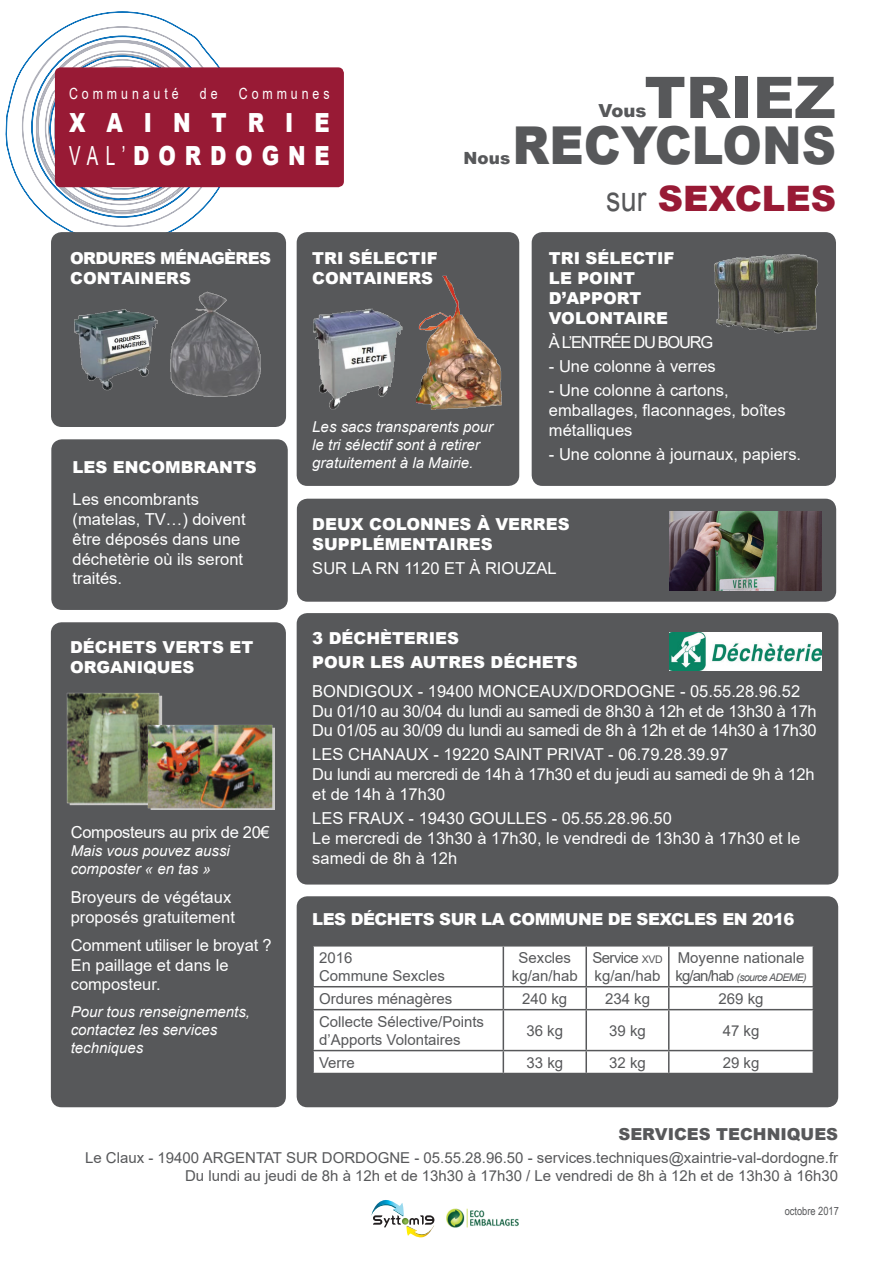
<style>
.page{position:relative;width:893px;height:1263px;background:#fff}
.page>*{position:absolute;margin:0;border:0;box-sizing:border-box;transform-origin:0 0}
.t1{font:900 57.45px "Arial";color:#57585a}
.t2{font:900 52.2px "Arial";color:#57585a;scale:.91 1}
.t3{font:900 35.1px "Arial";color:#981a35}
.t4{font:900 26.4px/33.2px "Arial";letter-spacing:.705em;color:#fff;scale:.8 1}
.t5{font:900 18px "Arial";color:#57585a}
.t6{font:900 16.8px "Arial";color:#57585a}
.t7{font:16.5px/19.8px "Arial";color:#fff}
.t8{font:16.5px/19.8px "Arial";letter-spacing:-.02em;color:#fff}
.t9{font:900 16.5px/19.8px "Arial";color:#fff}
.t10{font:900 16.5px "Arial";letter-spacing:-.03em;color:#fff}
.t11{font:900 16.5px/19.8px "Arial";letter-spacing:-.04em;color:#fff}
.t12{font:900 16.5px "Arial";color:#57585a}
.t13{font:16.5px "Arial";letter-spacing:-.08em;color:#fff}
.t14{font:15.45px "Arial";letter-spacing:.32em;color:#fff;scale:.8 1}
.t15{font:15px/18px "Arial";color:#57585a}
.t16{font:italic 15px/18px "Arial";color:#fff}
.t17{font:15px/18px "Arial";letter-spacing:-.04em;color:#57585a}
.t18{font:11.25px "Arial Narrow";color:#57585a}
.t19{font:italic 10.5px "Arial";letter-spacing:-.06em;color:#57585a}
.s1{font-family:"Arial Narrow";font-weight:400}
.s2{font-family:"Arial Narrow";font-weight:400;color:#57585a}
.s3{font-size:10.5px}
.s4{font-style:normal;font-size:15px}
</style>
<div class="page">
<svg style="left:5px;top:11px;width:233px;height:221px"></svg>
<svg style="left:22px;top:26px;width:200px;height:201px"></svg>
<div style="left:55px;top:67px;width:289px;height:120px;background:#981a35;border-radius:6px"></div>
<div style="left:299px;top:615px;width:537px;height:267px;background:#57585a;border-radius:9px"></div>
<div style="left:297px;top:613px;width:541px;height:271px;border:4px solid #57585a;border-radius:9px"></div>
<div style="left:53px;top:234px;width:231px;height:191px;background:#57585a;border-radius:9px"></div>
<div style="left:51px;top:232px;width:235px;height:195px;border:4px solid #57585a;border-radius:9px"></div>
<div style="left:299px;top:234px;width:218px;height:250px;background:#57585a;border-radius:9px"></div>
<div style="left:297px;top:232px;width:222px;height:254px;border:4px solid #57585a;border-radius:9px"></div>
<div style="left:534px;top:234px;width:300px;height:250px;background:#57585a;border-radius:9px"></div>
<div style="left:532px;top:232px;width:304px;height:254px;border:4px solid #57585a;border-radius:9px"></div>
<div style="left:299px;top:898px;width:537px;height:207px;background:#57585a;border-radius:9px"></div>
<div style="left:297px;top:896px;width:541px;height:211px;border:4px solid #57585a;border-radius:9px"></div>
<div style="left:299px;top:501px;width:535px;height:98px;background:#57585a;border-radius:9px"></div>
<div style="left:297px;top:499px;width:539px;height:103px;border:4px solid #57585a;border-radius:9px"></div>
<img style="left:669px;top:511px;width:152px;height:79px">
<div style="left:314px;top:946px;width:499px;height:127px;background:#fff"></div>
<hr style="left:503px;top:946px;width:1px;height:40px;background:#57585a">
<hr style="left:585px;top:946px;width:2px;height:40px;background:#57585a">
<hr style="left:668px;top:946px;width:1px;height:40px;background:#57585a">
<hr style="left:312px;top:986px;width:191px;height:1px;background:#57585a">
<hr style="left:503px;top:986px;width:83px;height:1px;background:#57585a">
<svg style="left:503px;top:987px;width:1px;height:22px"></svg>
<hr style="left:586px;top:986px;width:83px;height:1px;background:#57585a">
<hr style="left:585px;top:987px;width:2px;height:22px;background:#57585a">
<hr style="left:669px;top:986px;width:145px;height:1px;background:#57585a">
<svg style="left:668px;top:987px;width:1px;height:22px"></svg>
<hr style="left:312px;top:1009px;width:191px;height:1px;background:#57585a">
<hr style="left:503px;top:1009px;width:83px;height:1px;background:#57585a">
<hr style="left:503px;top:1010px;width:1px;height:40px;background:#57585a">
<hr style="left:586px;top:1009px;width:83px;height:1px;background:#57585a">
<hr style="left:585px;top:1010px;width:2px;height:40px;background:#57585a">
<hr style="left:669px;top:1009px;width:145px;height:1px;background:#57585a">
<hr style="left:668px;top:1010px;width:1px;height:40px;background:#57585a">
<hr style="left:312px;top:1050px;width:191px;height:1px;background:#57585a">
<hr style="left:503px;top:1050px;width:83px;height:1px;background:#57585a">
<svg style="left:503px;top:1051px;width:1px;height:22px"></svg>
<hr style="left:586px;top:1050px;width:83px;height:1px;background:#57585a">
<hr style="left:585px;top:1051px;width:2px;height:22px;background:#57585a">
<hr style="left:669px;top:1050px;width:145px;height:1px;background:#57585a">
<svg style="left:668px;top:1051px;width:1px;height:22px"></svg>
<img style="left:669px;top:632px;width:152px;height:38px">
<img style="left:74px;top:309px;width:84px;height:82px">
<img style="left:170px;top:291px;width:91px;height:106px">
<img style="left:313px;top:308px;width:90px;height:102px">
<img style="left:417px;top:276px;width:85px;height:134px">
<img style="left:714px;top:254px;width:105px;height:80px">
<div style="left:53px;top:624px;width:231px;height:481px;background:#57585a;border-radius:9px"></div>
<div style="left:51px;top:622px;width:235px;height:485px;border:4px solid #57585a;border-radius:9px"></div>
<div style="left:54px;top:442px;width:231px;height:166px;background:#57585a;border-radius:9px"></div>
<div style="left:51px;top:439px;width:237px;height:171px;border:4px solid #57585a;border-radius:9px"></div>
<img style="left:66px;top:692px;width:97px;height:114px">
<img style="left:145px;top:724px;width:129px;height:86px">
<img style="left:446px;top:1208px;width:73px;height:20px">
<svg style="left:371px;top:1200px;width:63px;height:38px"></svg>
<p class="t14" style="left:69px;top:82px;width:139px">Communauté</p>
<p class="t14" style="left:200px;top:82px;width:24px">d e</p>
<p class="t14" style="left:239px;top:82px;width:115px">Communes</p>
<h3 class="t4" style="left:69px;top:105px;width:327px">XAINTRIE<br><span class="s1">VAL’</span>DORDOGNE</h3>
<h1 class="t1" style="left:644px;top:56px;width:193px">TRIEZ</h1>
<p class="t5" style="left:598px;top:97px;width:50px">Vous</p>
<h2 class="t2" style="left:512px;top:108px;width:357px">RECYCLONS</h2>
<p class="t6" style="left:464px;top:146px;width:48px">Nous</p>
<h3 class="t3" style="left:606px;top:173px;width:231px"><span class="s2">sur</span> SEXCLES</h3>
<p class="t9" style="left:549px;top:248px;width:127px">TRI SÉLECTIF<br>LE POINT<br>D’APPORT<br>VOLONTAIRE</p>
<p class="t13" style="left:549px;top:331px;width:166px">À L’ENTRÉE DU BOURG</p>
<p class="t7" style="left:549px;top:356px;width:168px">- Une colonne à verres</p>
<p class="t7" style="left:549px;top:380px;width:238px">- Une colonne à cartons, emballages, flaconnages, boîtes métalliques</p>
<p class="t7" style="left:549px;top:444px;width:254px">- Une colonne à journaux, papiers.</p>
<p class="t11" style="left:70px;top:248px;width:202px">ORDURES MÉNAGÈRES<br>CONTAINERS</p>
<p class="t9" style="left:312px;top:248px;width:127px">TRI SÉLECTIF<br>CONTAINERS</p>
<p class="t16" style="left:312px;top:418px;width:182px">Les sacs transparents pour le tri sélectif sont à retirer gratuitement à la Mairie.</p>
<p class="t9" style="left:73px;top:456px;width:186px">LES ENCOMBRANTS</p>
<p class="t7" style="left:73px;top:489px;width:175px">Les encombrants (matelas, TV…) doivent être déposés dans une déchetèrie où ils seront traités.</p>
<p class="t9" style="left:312px;top:514px;width:259px">DEUX COLONNES À VERRES<br>SUPPLÉMENTAIRES</p>
<p class="t7" style="left:312px;top:558px;width:246px">SUR LA RN 1120 ET À RIOUZAL</p>
<p class="t9" style="left:70px;top:637px;width:185px">DÉCHETS VERTS ET<br>ORGANIQUES</p>
<p class="t8" style="left:71px;top:823px;width:201px">Composteurs au prix de 20€</p>
<p class="t16" style="left:71px;top:842px;width:161px">Mais vous pouvez aussi composter « en tas »</p>
<p class="t7" style="left:71px;top:887px;width:166px">Broyeurs de végétaux proposés gratuitement</p>
<p class="t7" style="left:71px;top:935px;width:202px">Comment utiliser le broyat ?<br>En paillage et dans le composteur.</p>
<p class="t16" style="left:71px;top:1003px;width:181px">Pour tous renseignements, contactez les services techniques</p>
<p class="t9" style="left:312px;top:626px;width:267px;line-height:24px">3 DÉCHÈTERIES<br>POUR LES AUTRES DÉCHETS</p>
<p class="t8" style="left:312px;top:681px;width:506px">BONDIGOUX - 19400 MONCEAUX/DORDOGNE - 05.55.28.96.52<br>Du 01/10 au 30/04 du lundi au samedi de 8h30 à 12h et de 13h30 à 17h<br>Du 01/05 au 30/09 du lundi au samedi de 8h à 12h et de 14h30 à 17h30</p>
<p class="t8" style="left:312px;top:745px;width:504px">LES CHANAUX - 19220 SAINT PRIVAT - 06.79.28.39.97<br>Du lundi au mercredi de 14h à 17h30 et du jeudi au samedi de 9h à 12h et de 14h à 17h30</p>
<p class="t7" style="left:312px;top:808px;width:489px">LES FRAUX - 19430 GOULLES - 05.55.28.96.50<br>Le mercredi de 13h30 à 17h30, le vendredi de 13h30 à 17h30 et le samedi de 8h à 12h</p>
<p class="t10" style="left:312px;top:907px;width:484px">LES DÉCHETS SUR LA COMMUNE DE SEXCLES EN 2016</p>
<p class="t15" style="left:319px;top:948px;width:127px">2016<br>Commune Sexcles</p>
<p class="t15" style="left:512px;top:948px;width:67px;text-align:center">Sexcles kg/an/hab</p>
<p class="t17" style="left:592px;top:948px;width:72px">Service <span class="s3">XVD </span>kg/an/hab</p>
<p class="t15" style="left:678px;top:948px;width:128px">Moyenne nationale</p>
<p class="t19" style="left:675px;top:970px;width:133px"><span class="s4">kg/an/hab</span> (source ADEME)</p>
<p class="t15" style="left:319px;top:989px;width:135px">Ordures ménagères</p>
<p class="t15" style="left:522px;top:989px;width:47px">240 kg</p>
<p class="t15" style="left:605px;top:989px;width:47px">234 kg</p>
<p class="t15" style="left:719px;top:989px;width:47px">269 kg</p>
<p class="t15" style="left:319px;top:1012px;width:167px">Collecte Sélective/Points d’Apports Volontaires</p>
<p class="t15" style="left:526px;top:1021px;width:38px">36 kg</p>
<p class="t15" style="left:609px;top:1021px;width:38px">39 kg</p>
<p class="t15" style="left:723px;top:1021px;width:38px">47 kg</p>
<p class="t15" style="left:319px;top:1053px;width:37px">Verre</p>
<p class="t15" style="left:526px;top:1053px;width:38px">33 kg</p>
<p class="t15" style="left:609px;top:1053px;width:38px">32 kg</p>
<p class="t15" style="left:723px;top:1053px;width:38px">29 kg</p>
<p class="t12" style="left:618px;top:1122px;width:221px">SERVICES TECHNIQUES</p>
<p class="t15" style="left:85px;top:1148px;width:755px;text-align:right">Le Claux - 19400 ARGENTAT SUR DORDOGNE - 05.55.28.96.50 - services.techniques@xaintrie-val-dordogne.fr<br>Du lundi au jeudi de 8h à 12h et de 13h30 à 17h30 / Le vendredi de 8h à 12h et de 13h30 à 16h30</p>
<p class="t18" style="left:785px;top:1203px;width:56px">octobre 2017</p>
</div>
